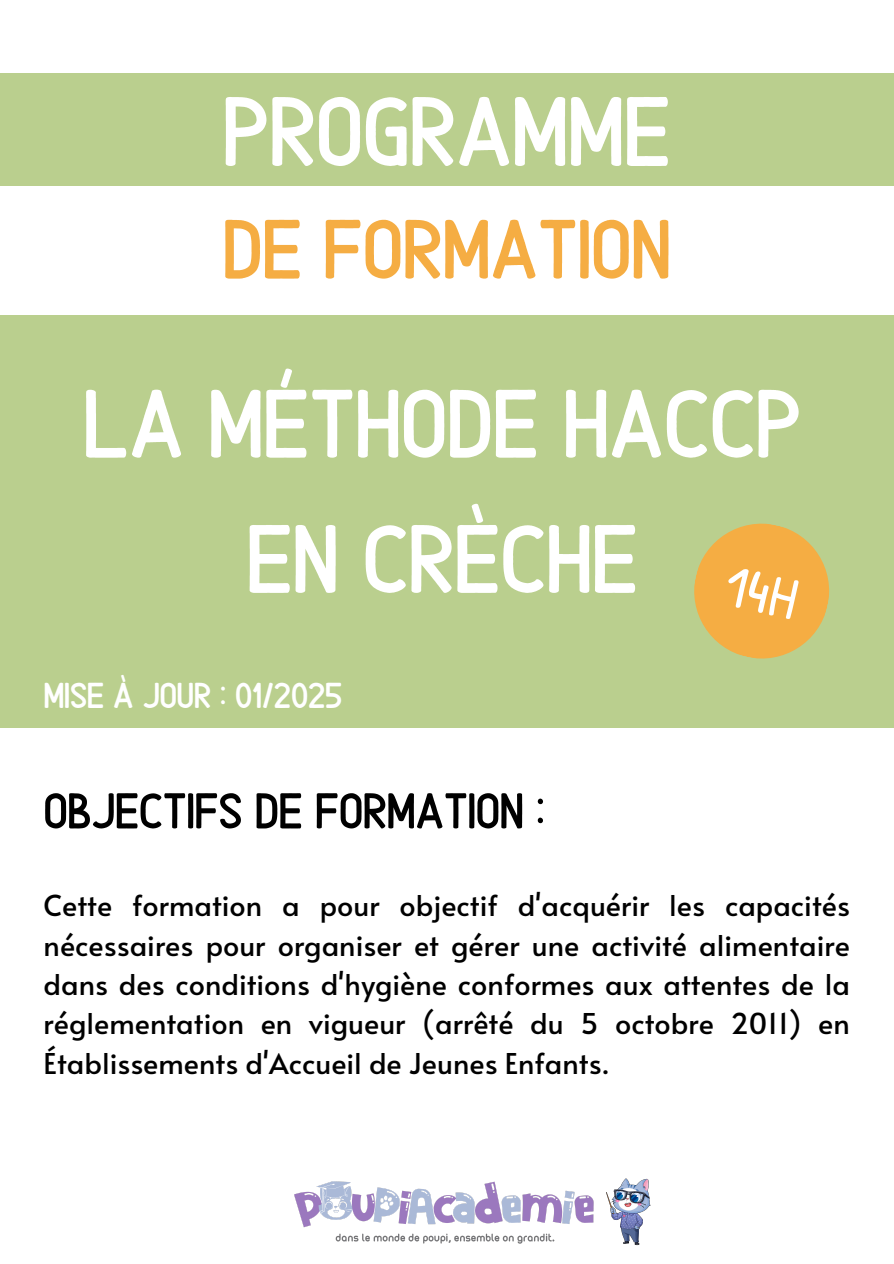
<style>
.page{position:relative;width:894px;height:1264px;background:#fff}
.page>*{position:absolute;margin:0;border:0;box-sizing:border-box;transform-origin:0 0}
.t1{font:98.55px "Alaska";color:#fff}
.t2{font:97.05px/135.1px "Alaska";color:#fff;text-align:center}
.t3{font:84px "Alaska";color:#f5ad43}
.t4{font:50.4px "Alaska";color:#000}
.t5{font:36.15px "Alaska";color:#fff}
.t6{font:28.65px/39.3px "Alata";color:#000;text-align:justify}
</style>
<div class="page">
<div style="left:0;top:73px;width:893px;height:112px;background:#bacf8e"></div>
<div style="left:0;top:315px;width:893px;height:412px;background:#bacf8e"></div>
<img style="left:294px;top:1178px;width:357px;height:68px">
<svg style="left:694px;top:523px;width:135px;height:136px"></svg>
<h2 class="t1" style="left:223px;top:56px;width:449px">PROGRAMME</h2>
<h4 class="t3" style="left:223px;top:185px;width:449px">DE FORMATION</h4>
<h1 class="t2" style="left:83px;top:349px;width:719px">LA MÉTHODE HACCP<br>EN CRÈCHE</h1>
<p class="t5" style="left:44px;top:667px;width:300px">MISE À JOUR : 01/2025</p>
<h6 class="t4" style="left:44px;top:772px;width:502px">OBJECTIFS DE FORMATION :</h6>
<h5 class="t6" style="left:44px;top:884px;width:807px">Cette formation a pour objectif d'acquérir les capacités nécessaires pour organiser et gérer une activité alimentaire dans des conditions d'hygiène conformes aux attentes de la réglementation en vigueur (arrêté du 5 octobre 2011) en Établissements d'Accueil de Jeunes Enfants.</h5>
</div>
